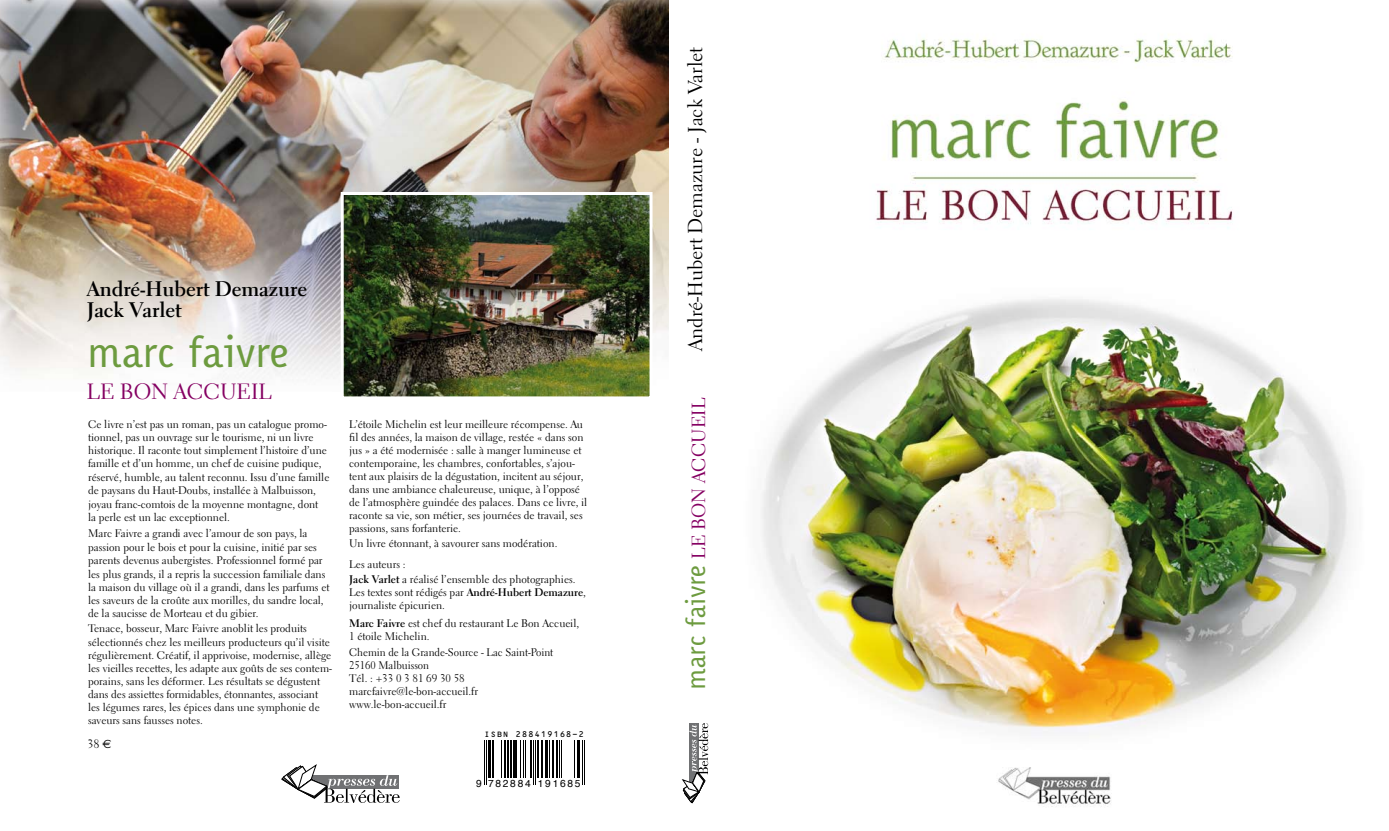
<style>
.page{position:relative;width:1389px;height:831px;background:#fff}
.page>*{position:absolute;margin:0;border:0;box-sizing:border-box;transform-origin:0 0}
.t1{font:42px "Karbid";letter-spacing:-.015em;color:#6d9b3f}
.t2{font:22px "Electra LH";letter-spacing:-.005em;color:#850062}
.t3{font:700 21px/21px "Electra LH";letter-spacing:-.005em;color:#000}
.t4{font:20px "Electra LH";letter-spacing:-.005em;color:#000}
.t5{font:19px "Electra LH";color:#850062}
.t6{font:12px "Electra LH";color:#000}
.t7{font:11px/13px "Electra LH";color:#000}
.t8{font:10.2px "Helvetica";letter-spacing:.17em;color:#000}
.t9{font:7.9px "OCRB";letter-spacing:.075em;color:#000}
.s1{font-family:"Euro Sans"}
.s2{font-weight:700}
.s3{font-family:"Karbid";font-size:26px;color:#6d9b3f}
</style>
<div class="page">
<img style="left:0;top:0;width:668px;height:379px">
<hr style="left:484px;top:740px;width:1px;height:44px;background:#000">
<hr style="left:486px;top:740px;width:1px;height:44px;background:#000">
<hr style="left:488px;top:740px;width:3px;height:38px;background:#000">
<hr style="left:492px;top:740px;width:2px;height:38px;background:#000">
<hr style="left:498px;top:740px;width:1px;height:38px;background:#000">
<hr style="left:501px;top:740px;width:1px;height:38px;background:#000">
<hr style="left:504px;top:740px;width:2px;height:38px;background:#000">
<hr style="left:507px;top:740px;width:2px;height:38px;background:#000">
<hr style="left:510px;top:740px;width:2px;height:38px;background:#000">
<hr style="left:514px;top:740px;width:3px;height:38px;background:#000">
<hr style="left:520px;top:740px;width:1px;height:38px;background:#000">
<hr style="left:523px;top:740px;width:1px;height:38px;background:#000">
<hr style="left:525px;top:740px;width:1px;height:38px;background:#000">
<hr style="left:530px;top:740px;width:2px;height:38px;background:#000">
<hr style="left:533px;top:740px;width:1px;height:44px;background:#000">
<hr style="left:535px;top:740px;width:1px;height:44px;background:#000">
<hr style="left:537px;top:740px;width:2px;height:38px;background:#000">
<hr style="left:541px;top:740px;width:2px;height:38px;background:#000">
<hr style="left:545px;top:740px;width:2px;height:38px;background:#000">
<hr style="left:549px;top:740px;width:1px;height:38px;background:#000">
<hr style="left:552px;top:740px;width:2px;height:38px;background:#000">
<hr style="left:556px;top:740px;width:2px;height:38px;background:#000">
<hr style="left:559px;top:740px;width:1px;height:38px;background:#000">
<hr style="left:562px;top:740px;width:1px;height:38px;background:#000">
<hr style="left:567px;top:740px;width:1px;height:38px;background:#000">
<hr style="left:570px;top:740px;width:1px;height:38px;background:#000">
<hr style="left:574px;top:740px;width:1px;height:38px;background:#000">
<hr style="left:577px;top:740px;width:3px;height:38px;background:#000">
<hr style="left:582px;top:740px;width:1px;height:44px;background:#000">
<hr style="left:584px;top:740px;width:1px;height:44px;background:#000">
<svg style="left:281px;top:764px;width:119px;height:38px"></svg>
<svg style="left:682px;top:723px;width:26px;height:80px"></svg>
<img style="left:345px;top:196px;width:304px;height:199px">
<div style="left:341px;top:192px;width:312px;height:207px;border:3px solid #fff"></div>
<img style="left:761px;top:34px;width:592px;height:773px">
<h3 class="t3" style="left:87px;top:278px;width:222px">André-Hubert Demazure<br>Jack Varlet</h3>
<h1 class="t1" style="left:87px;top:326px;width:205px">marc faivre</h1>
<h2 class="t2" style="left:87px;top:378px;width:187px">LE BON ACCUEIL</h2>
<p class="t7" style="left:88px;top:417px;width:243px;line-height:13.4px">Ce livre n’est pas un roman, pas un catalogue promo&shy;tionnel, pas un ouvrage sur le tourisme, ni un livre historique. Il raconte tout simplement l’histoire d’une famille et d’un homme, un chef de cuisine pudique, réservé, humble, au talent reconnu. Issu d’une famille de paysans du Haut-Doubs, installée à Malbuisson, joyau franc-comtois de la moyenne montagne, dont<br>la perle est un lac exceptionnel.</p>
<p class="t7" style="left:88px;top:526px;width:243px;line-height:13.3px">Marc Faivre a grandi avec l’amour de son pays, la passion pour le bois et pour la cuisine, initié par ses parents devenus aubergistes. Professionnel formé par les plus grands, il a repris la succession familiale dans la maison du village où il a grandi, dans les parfums et les saveurs de la croûte aux morilles, du sandre local, de la saucisse de Morteau et du gibier.</p>
<p class="t7" style="left:88px;top:622px;width:245px">Tenace, bosseur, Marc Faivre anoblit les produits sélectionnés chez les meilleurs producteurs qu’il visite régulièrement. Créatif, il apprivoise, modernise, allège les vieilles recettes, les adapte aux goûts de ses contem&shy;porains, sans les déformer. Les résultats se dégustent dans des assiettes formidables, étonnantes, associant les légumes rares, les épices dans une symphonie de saveurs sans fausses notes.</p>
<p class="t6" style="left:88px;top:736px;width:25px">38 <span class="s1">e</span></p>
<p class="t7" style="left:349px;top:417px;width:240px">L’étoile Michelin est leur meilleure récompense. Au fil des années, la maison de village, restée « dans son jus » a été modernisée : salle à manger lumineuse et contemporaine, les chambres, confortables, s’ajou&shy;tent aux plaisirs de la dégustation, incitent au séjour, dans une ambiance chaleureuse, unique, à l’opposé de l’atmosphère guindée des palaces. Dans ce livre, il raconte sa vie, son métier, ses journées de travail, ses passions, sans forfanterie.</p>
<p class="t7" style="left:349px;top:533px;width:210px;line-height:20.5px">Un livre étonnant, à savourer sans modération.<br>Les auteurs :</p>
<p class="t7" style="left:349px;top:572px;width:238px"><span class="s2">Jack Varlet</span> a réalisé l’ensemble des photographies.<br>Les textes sont rédigés par <span class="s2">André-Hubert Demazure</span>, journaliste épicurien.</p>
<p class="t7" style="left:349px;top:617px;width:231px"><span class="s2">Marc Faivre</span> est chef du restaurant Le Bon Accueil,<br>1 étoile Michelin.</p>
<p class="t7" style="left:349px;top:645px;width:205px">Chemin de la Grande-Source - Lac Saint-Point<br>25160 Malbuisson<br>Tél. : +33 0 3 81 69 30 58 marcfaivre@le-bon-accueil.fr www.le-bon-accueil.fr</p>
<p class="t9" style="left:484px;top:730px;width:102px">ISBN 288419168-2</p>
<p class="t8" style="left:476px;top:774px;width:106px">9 782884 191685</p>
<h3 class="t4" style="left:683px;top:351px;width:305px;rotate:-90deg">André-Hubert Demazure - Jack Varlet</h3>
<h3 class="t5" style="left:687px;top:690px;width:294px;rotate:-90deg"><span class="s3">marc faivre</span> LE BON ACCUEIL</h3>
</div>
